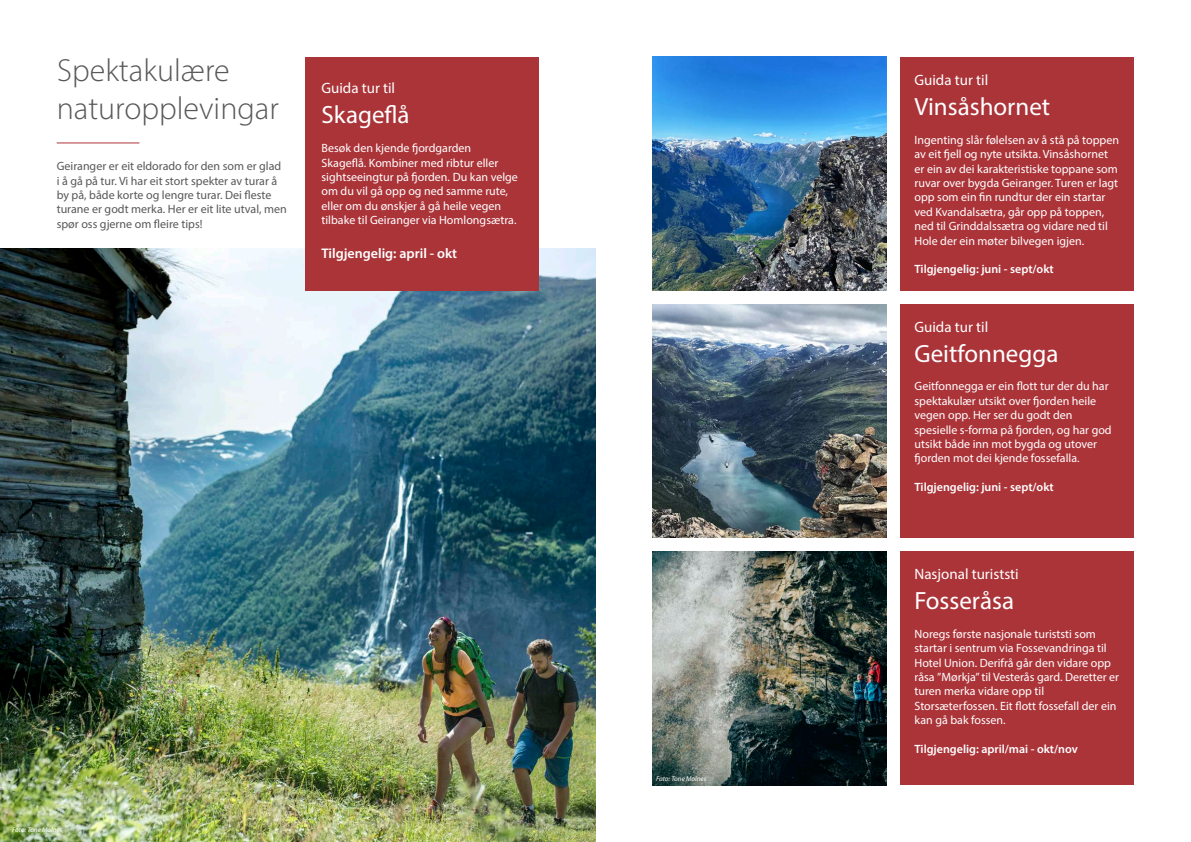
<style>
.page{position:relative;width:1191px;height:842px;background:#fff}
.page>*{position:absolute;margin:0;border:0;box-sizing:border-box;transform-origin:0 0}
.t1{font:300 32px "Myriad Pro";color:#57585a}
.t2{font:25px "Myriad Pro";color:#fff}
.t3{font:15px "Myriad Pro";color:#fff}
.t4{font:600 14px "Myriad Pro";color:#fff}
.t5{font:12px/14.4px "Myriad Pro";color:#fff}
.t6{font:12px/14.4px "Myriad Pro";color:#57585a}
.t7{font:600 12px "Myriad Pro";color:#fff}
.t8{font:italic 7px "Myriad Pro";color:#fff}
</style>
<div class="page">
<img style="left:0;top:249px;width:595px;height:593px">
<div style="left:305px;top:57px;width:234px;height:234px;background:#ab3439"></div>
<hr style="left:57px;top:142px;width:82px;height:1px;background:#ab3439">
<img style="left:652px;top:57px;width:234px;height:234px">
<img style="left:652px;top:304px;width:234px;height:234px">
<img style="left:652px;top:551px;width:234px;height:234px">
<div style="left:900px;top:57px;width:234px;height:234px;background:#ab3439"></div>
<div style="left:900px;top:304px;width:234px;height:234px;background:#ab3439"></div>
<div style="left:900px;top:551px;width:234px;height:234px;background:#ab3439"></div>
<p class="t1" style="left:57px;top:51px;width:174px">Spektakulære</p>
<p class="t1" style="left:57px;top:89px;width:224px">naturopplevingar</p>
<p class="t6" style="left:57px;top:159px;width:231px">Geiranger er eit eldorado for den som er glad i å gå på tur. Vi har eit stort spekter av turar å by på, både korte og lengre turar. Dei fleste turane er godt merka. Her er eit lite utval, men spør oss gjerne om fleire tips!</p>
<p class="t3" style="left:321px;top:79px;width:75px">Guida tur til</p>
<p class="t2" style="left:321px;top:100px;width:90px">Skageflå</p>
<p class="t5" style="left:321px;top:141px;width:198px">Besøk den kjende fjordgarden Skageflå. Kombiner med ribtur eller sightseeingtur på fjorden. Du kan velge om du vil gå opp og ned samme rute, eller om du ønskjer å gå heile vegen tilbake til Geiranger via Homlongsætra.</p>
<p class="t4" style="left:321px;top:244px;width:137px">Tilgjengelig: april - okt</p>
<p class="t8" style="left:12px;top:825px;width:52px">Foto: Tone Molnes</p>
<p class="t8" style="left:656px;top:774px;width:52px">Foto: Tone Molnes</p>
<p class="t3" style="left:914px;top:71px;width:75px">Guida tur til</p>
<p class="t2" style="left:914px;top:91px;width:137px">Vinsåshornet</p>
<p class="t5" style="left:914px;top:132px;width:206px">Ingenting slår følelsen av å stå på toppen av eit fjell og nyte utsikta. Vinsåshornet er ein av dei karakteristiske toppane som ruvar over bygda Geiranger. Turen er lagt opp som ein fin rundtur der ein startar ved Kvandalsætra, går opp på toppen, ned til Grinddalssætra og vidare ned til Hole der ein møter bilvegen igjen.</p>
<p class="t7" style="left:914px;top:262px;width:141px">Tilgjengelig: juni - sept/okt</p>
<p class="t3" style="left:914px;top:317px;width:75px">Guida tur til</p>
<p class="t2" style="left:914px;top:338px;width:145px">Geitfonnegga</p>
<p class="t5" style="left:914px;top:379px;width:199px">Geitfonnegga er ein flott tur der du har spektakulær utsikt over fjorden heile vegen opp. Her ser du godt den spesielle s-forma på fjorden, og har god utsikt både inn mot bygda og utover fjorden mot dei kjende fossefalla.</p>
<p class="t7" style="left:914px;top:480px;width:141px">Tilgjengelig: juni - sept/okt</p>
<p class="t3" style="left:914px;top:565px;width:106px">Nasjonal turiststi</p>
<p class="t2" style="left:914px;top:585px;width:101px">Fosseråsa</p>
<p class="t5" style="left:914px;top:626px;width:206px">Noregs første nasjonale turiststi som startar i sentrum via Fossevandringa til Hotel Union. Derifrå går den vidare opp råsa ”Mørkja” til Vesterås gard. Deretter er turen merka vidare opp til</p>
<p class="t5" style="left:914px;top:698px;width:203px">Storsæterfossen. Eit flott fossefall der ein kan gå bak fossen.</p>
<p class="t7" style="left:914px;top:741px;width:165px">Tilgjengelig: april/mai - okt/nov</p>
</div>
